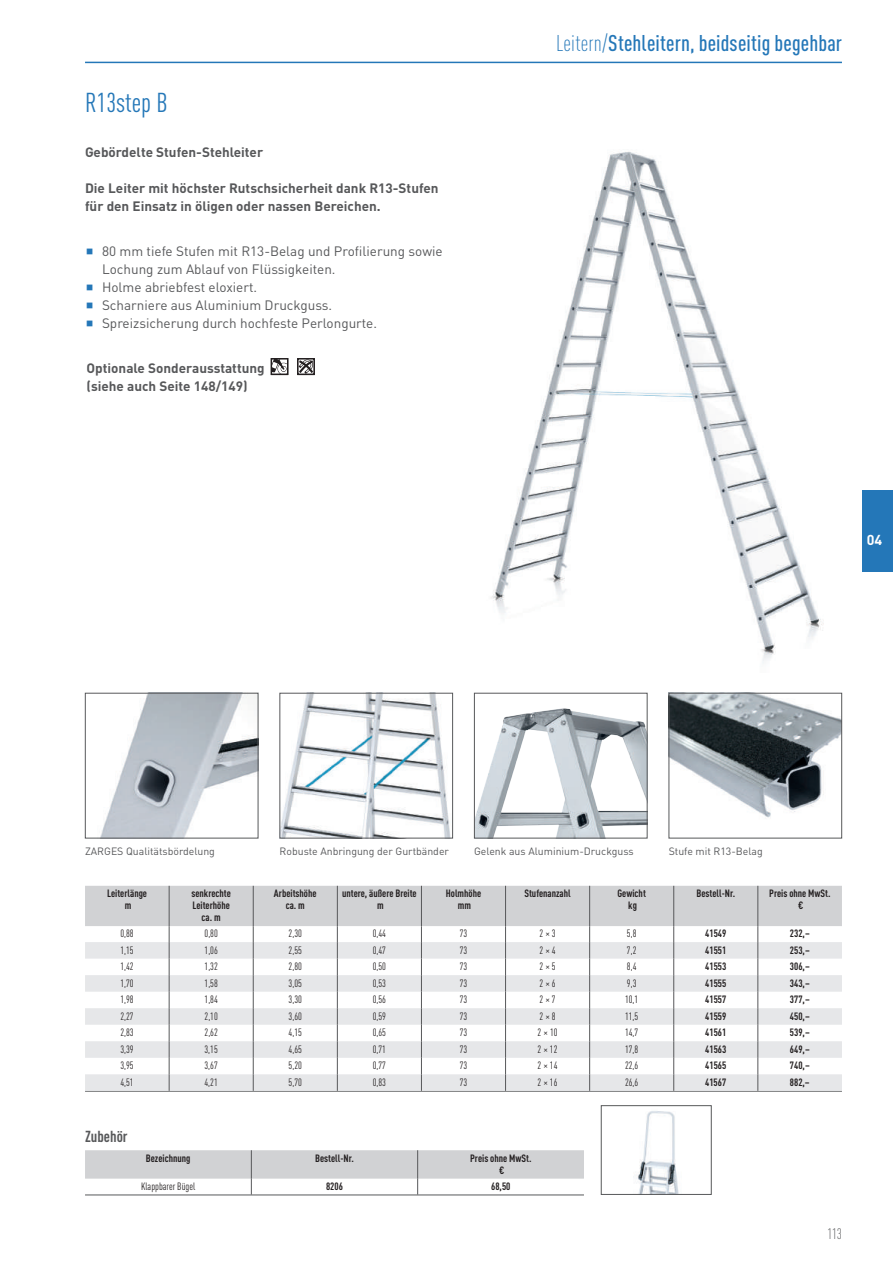
<style>
.page{position:relative;width:893px;height:1263px;background:#fff}
.page>*{position:absolute;margin:0;border:0;box-sizing:border-box;transform-origin:0 0}
.t1{font:condensed 27px "DIN Pro";color:#2477b8}
.t2{font:500 condensed 22.5px "DIN Pro";letter-spacing:.01em;color:#2477b8}
.t3{font:700 condensed 15.75px "DIN Pro";color:#57585a}
.t4{font:300 condensed 15px "DIN Pro";color:#57585a}
.t5{font:700 14.25px "DIN Pro";color:#fff}
.t6{font:13.5px/18px "DIN Pro";color:#57585a}
.t7{font:700 13.5px/18px "DIN Pro";color:#57585a}
.t8{font:700 condensed 10.5px/12px "DIN Pro";color:#231f20;text-align:center}
.t9{font:condensed 10.5px "DIN Pro";color:#231f20}
.t10{font:10.5px "DIN Pro";color:#57585a}
.s1{font-weight:300}
</style>
<div class="page">
<hr style="left:85px;top:62px;width:757px;height:1px;background:#2477b8">
<div style="left:862px;top:490px;width:31px;height:81px;background:#2477b8"></div>
<img style="left:491px;top:151px;width:333px;height:513px">
<svg style="left:274px;top:361px;width:11px;height:11px"></svg>
<div style="left:271px;top:358px;width:17px;height:17px;border:2px solid #231f20"></div>
<svg style="left:300px;top:361px;width:12px;height:11px"></svg>
<div style="left:297px;top:358px;width:18px;height:17px;border:2px solid #231f20"></div>
<svg style="left:85px;top:1150px;width:499px;height:44px"></svg>
<hr style="left:85px;top:1195px;width:499px;height:1px;background:#57585a">
<img style="left:633px;top:1111px;width:46px;height:82px">
<div style="left:601px;top:1105px;width:110px;height:90px;border:1px solid #57585a"></div>
<hr style="left:85px;top:1091px;width:757px;height:1px;background:#57585a">
<svg style="left:85px;top:886px;width:757px;height:205px"></svg>
<img style="left:100px;top:695px;width:156px;height:141px">
<div style="left:85px;top:693px;width:173px;height:145px;border:1px solid #57585a"></div>
<img style="left:282px;top:695px;width:169px;height:141px">
<div style="left:280px;top:693px;width:173px;height:145px;border:1px solid #57585a"></div>
<img style="left:476px;top:708px;width:169px;height:128px">
<div style="left:474px;top:693px;width:173px;height:145px;border:1px solid #57585a"></div>
<img style="left:671px;top:695px;width:169px;height:123px">
<div style="left:669px;top:693px;width:173px;height:145px;border:1px solid #57585a"></div>
<h1 class="t1" style="left:85px;top:87px;width:84px">R13step B</h1>
<p class="t7" style="left:85px;top:143px;width:180px">Gebördelte Stufen-Stehleiter</p>
<p class="t7" style="left:85px;top:179px;width:355px">Die Leiter mit höchster Rutschsicherheit dank R13-Stufen für den Einsatz in öligen oder nassen Bereichen.</p>
<p class="t6" style="left:102px;top:242px;width:342px">80 mm tiefe Stufen mit R13-Belag und Profilierung sowie Lochung zum Ablauf von Flüssigkeiten.<br>Holme abriebfest eloxiert.<br>Scharniere aus Aluminium Druckguss.<br>Spreizsicherung durch hochfeste Perlongurte.</p>
<p class="t7" style="left:87px;top:359px;width:180px">Optionale Sonderausstattung (siehe auch Seite 148/149)</p>
<h2 class="t2" style="left:556px;top:26px;width:287px"><span class="s1">Leitern/</span>Stehleitern, beidseitig begehbar</h2>
<h3 class="t5" style="left:867px;top:530px;width:17px">04</h3>
<p class="t10" style="left:85px;top:844px;width:131px">ZARGES Qualitätsbördelung</p>
<p class="t10" style="left:280px;top:844px;width:171px">Robuste Anbringung der Gurtbänder</p>
<p class="t10" style="left:474px;top:844px;width:161px">Gelenk aus Aluminium-Druckguss</p>
<p class="t10" style="left:669px;top:844px;width:96px">Stufe mit R13-Belag</p>
<p class="t8" style="left:107px;top:887px;width:42px">Leiterlänge m</p>
<p class="t8" style="left:191px;top:887px;width:41px">senkrechte<br>Leiterhöhe ca. m</p>
<p class="t8" style="left:274px;top:887px;width:44px">Arbeitshöhe ca. m</p>
<p class="t8" style="left:342px;top:887px;width:76px">untere, äußere Breite m</p>
<p class="t8" style="left:446px;top:887px;width:37px">Holmhöhe mm</p>
<p class="t8" style="left:524px;top:887px;width:48px">Stufenanzahl</p>
<p class="t8" style="left:617px;top:887px;width:30px">Gewicht kg</p>
<p class="t8" style="left:696px;top:887px;width:40px">Bestell-Nr.</p>
<p class="t8" style="left:769px;top:887px;width:63px">Preis ohne MwSt. €</p>
<p class="t9" style="left:120px;top:927px;width:15px">0,88</p>
<p class="t9" style="left:205px;top:927px;width:15px">0,80</p>
<p class="t9" style="left:289px;top:927px;width:15px">2,30</p>
<p class="t9" style="left:373px;top:927px;width:15px">0,44</p>
<p class="t9" style="left:460px;top:927px;width:9px">73</p>
<p class="t9" style="left:539px;top:927px;width:18px">2 × 3</p>
<p class="t9" style="left:627px;top:927px;width:11px">5,8</p>
<p class="t8" style="left:705px;top:927px;width:23px">41549</p>
<p class="t8" style="left:790px;top:927px;width:21px">232,–</p>
<p class="t9" style="left:120px;top:944px;width:15px">1,15</p>
<p class="t9" style="left:205px;top:944px;width:15px">1,06</p>
<p class="t9" style="left:289px;top:944px;width:15px">2,55</p>
<p class="t9" style="left:373px;top:944px;width:15px">0,47</p>
<p class="t9" style="left:460px;top:944px;width:9px">73</p>
<p class="t9" style="left:539px;top:944px;width:18px">2 × 4</p>
<p class="t9" style="left:627px;top:944px;width:11px">7,2</p>
<p class="t8" style="left:705px;top:944px;width:23px">41551</p>
<p class="t8" style="left:790px;top:944px;width:21px">253,–</p>
<p class="t9" style="left:120px;top:960px;width:15px">1,42</p>
<p class="t9" style="left:205px;top:960px;width:15px">1,32</p>
<p class="t9" style="left:289px;top:960px;width:15px">2,80</p>
<p class="t9" style="left:373px;top:960px;width:15px">0,50</p>
<p class="t9" style="left:460px;top:960px;width:9px">73</p>
<p class="t9" style="left:539px;top:960px;width:18px">2 × 5</p>
<p class="t9" style="left:627px;top:960px;width:11px">8,4</p>
<p class="t8" style="left:705px;top:960px;width:23px">41553</p>
<p class="t8" style="left:790px;top:960px;width:21px">306,–</p>
<p class="t9" style="left:120px;top:977px;width:15px">1,70</p>
<p class="t9" style="left:205px;top:977px;width:15px">1,58</p>
<p class="t9" style="left:289px;top:977px;width:15px">3,05</p>
<p class="t9" style="left:373px;top:977px;width:15px">0,53</p>
<p class="t9" style="left:460px;top:977px;width:9px">73</p>
<p class="t9" style="left:539px;top:977px;width:18px">2 × 6</p>
<p class="t9" style="left:627px;top:977px;width:11px">9,3</p>
<p class="t8" style="left:705px;top:977px;width:23px">41555</p>
<p class="t8" style="left:790px;top:977px;width:21px">343,–</p>
<p class="t9" style="left:120px;top:993px;width:15px">1,98</p>
<p class="t9" style="left:205px;top:993px;width:15px">1,84</p>
<p class="t9" style="left:289px;top:993px;width:15px">3,30</p>
<p class="t9" style="left:373px;top:993px;width:15px">0,56</p>
<p class="t9" style="left:460px;top:993px;width:9px">73</p>
<p class="t9" style="left:539px;top:993px;width:18px">2 × 7</p>
<p class="t9" style="left:625px;top:993px;width:15px">10,1</p>
<p class="t8" style="left:705px;top:993px;width:23px">41557</p>
<p class="t8" style="left:790px;top:993px;width:21px">377,–</p>
<p class="t9" style="left:120px;top:1010px;width:15px">2,27</p>
<p class="t9" style="left:205px;top:1010px;width:15px">2,10</p>
<p class="t9" style="left:289px;top:1010px;width:15px">3,60</p>
<p class="t9" style="left:373px;top:1010px;width:15px">0,59</p>
<p class="t9" style="left:460px;top:1010px;width:9px">73</p>
<p class="t9" style="left:539px;top:1010px;width:18px">2 × 8</p>
<p class="t9" style="left:625px;top:1010px;width:15px">11,5</p>
<p class="t8" style="left:705px;top:1010px;width:23px">41559</p>
<p class="t8" style="left:790px;top:1010px;width:21px">450,–</p>
<p class="t9" style="left:120px;top:1026px;width:15px">2,83</p>
<p class="t9" style="left:205px;top:1026px;width:15px">2,62</p>
<p class="t9" style="left:289px;top:1026px;width:15px">4,15</p>
<p class="t9" style="left:373px;top:1026px;width:15px">0,65</p>
<p class="t9" style="left:460px;top:1026px;width:9px">73</p>
<p class="t9" style="left:538px;top:1026px;width:21px">2 × 10</p>
<p class="t9" style="left:625px;top:1026px;width:15px">14,7</p>
<p class="t8" style="left:705px;top:1026px;width:23px">41561</p>
<p class="t8" style="left:790px;top:1026px;width:21px">539,–</p>
<p class="t9" style="left:120px;top:1043px;width:15px">3,39</p>
<p class="t9" style="left:205px;top:1043px;width:15px">3,15</p>
<p class="t9" style="left:289px;top:1043px;width:15px">4,65</p>
<p class="t9" style="left:373px;top:1043px;width:15px">0,71</p>
<p class="t9" style="left:460px;top:1043px;width:9px">73</p>
<p class="t9" style="left:538px;top:1043px;width:21px">2 × 12</p>
<p class="t9" style="left:625px;top:1043px;width:15px">17,8</p>
<p class="t8" style="left:705px;top:1043px;width:23px">41563</p>
<p class="t8" style="left:790px;top:1043px;width:21px">649,–</p>
<p class="t9" style="left:120px;top:1059px;width:15px">3,95</p>
<p class="t9" style="left:205px;top:1059px;width:15px">3,67</p>
<p class="t9" style="left:289px;top:1059px;width:15px">5,20</p>
<p class="t9" style="left:373px;top:1059px;width:15px">0,77</p>
<p class="t9" style="left:460px;top:1059px;width:9px">73</p>
<p class="t9" style="left:538px;top:1059px;width:21px">2 × 14</p>
<p class="t9" style="left:625px;top:1059px;width:15px">22,6</p>
<p class="t8" style="left:705px;top:1059px;width:23px">41565</p>
<p class="t8" style="left:790px;top:1059px;width:21px">740,–</p>
<p class="t9" style="left:120px;top:1076px;width:15px">4,51</p>
<p class="t9" style="left:204px;top:1076px;width:15px">4,21</p>
<p class="t9" style="left:289px;top:1076px;width:15px">5,70</p>
<p class="t9" style="left:373px;top:1076px;width:15px">0,83</p>
<p class="t9" style="left:460px;top:1076px;width:9px">73</p>
<p class="t9" style="left:538px;top:1076px;width:21px">2 × 16</p>
<p class="t9" style="left:625px;top:1076px;width:15px">26,6</p>
<p class="t8" style="left:705px;top:1076px;width:23px">41567</p>
<p class="t8" style="left:790px;top:1076px;width:21px">882,–</p>
<h3 class="t3" style="left:85px;top:1126px;width:44px">Zubehör</h3>
<p class="t8" style="left:146px;top:1152px;width:46px">Bezeichnung</p>
<p class="t8" style="left:315px;top:1152px;width:40px">Bestell-Nr.</p>
<p class="t8" style="left:470px;top:1152px;width:63px">Preis ohne MwSt. €</p>
<p class="t9" style="left:141px;top:1180px;width:56px">Klappbarer Bügel</p>
<p class="t8" style="left:326px;top:1180px;width:18px">8206</p>
<p class="t8" style="left:491px;top:1180px;width:21px">68,50</p>
<h3 class="t4" style="left:827px;top:1223px;width:16px">113</h3>
</div>
